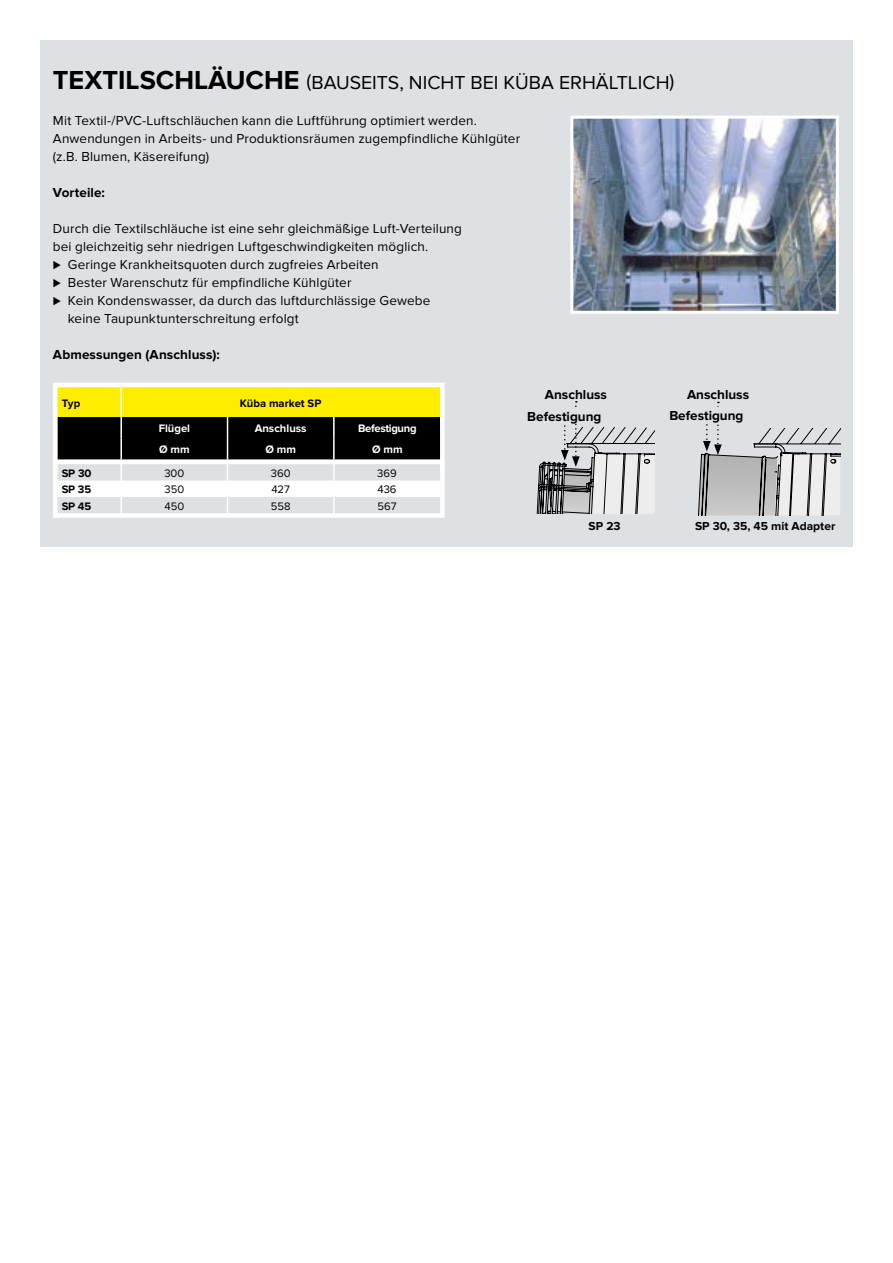
<style>
.page{position:relative;width:893px;height:1263px;background:#fff}
.page>*{position:absolute;margin:0;border:0;box-sizing:border-box;transform-origin:0 0}
.t1{font:19.5px "Proxima Nova";color:#000}
.t2{font:13.5px/18px "Proxima Nova";letter-spacing:.01em;color:#000}
.t3{font:700 13.5px "Proxima Nova";color:#000}
.t4{font:700 12px "Proxima Nova";color:#000}
.t5{font:700 11.25px "Proxima Nova";letter-spacing:-.005em;color:#000}
.t6{font:11.25px "Proxima Nova";color:#000}
.t7{font:700 11.25px "Proxima Nova";color:#fff}
.t8{font:700 11.25px "Proxima Nova";letter-spacing:-.03em;color:#fff}
.s1{font-weight:700;font-size:27px}
</style>
<div class="page">
<div style="left:40px;top:40px;width:813px;height:506px;background:#dee1e3"></div>
<svg style="left:53px;top:383px;width:392px;height:130px"></svg>
<div style="left:53px;top:460px;width:392px;height:58px;border:4px solid #fff"></div>
<img style="left:574px;top:120px;width:261px;height:190px">
<div style="left:570px;top:116px;width:269px;height:198px;border:3px solid #fff"></div>
<svg style="left:536px;top:401px;width:119px;height:113px"></svg>
<svg style="left:698px;top:402px;width:142px;height:114px"></svg>
<div style="left:527px;top:408px;width:76px;height:15px;background:#dee1e3"></div>
<div style="left:669px;top:407px;width:76px;height:15px;background:#dee1e3"></div>
<h1 class="t1" style="left:53px;top:71px;width:623px"><span class="s1">TEXTILSCHLÄUCHE</span> (BAUSEITS, NICHT BEI KÜBA ERHÄLTLICH)</h1>
<p class="t2" style="left:53px;top:111px;width:469px">Mit Textil-/PVC-Luftschläuchen kann die Luftführung optimiert werden.<br>Anwendungen in Arbeits- und Produktionsräumen zugempfindliche Kühlgüter (z.B. Blumen, Käsereifung)</p>
<p class="t3" style="left:53px;top:184px;width:53px">Vorteile:</p>
<p class="t2" style="left:53px;top:219px;width:411px">Durch die Textilschläuche ist eine sehr gleichmäßige Luft-Verteilung</p>
<p class="t2" style="left:53px;top:237px;width:377px">bei gleichzeitig sehr niedrigen Luftgeschwindigkeiten möglich.</p>
<p class="t2" style="left:53px;top:255px;width:327px">⊲ Geringe Krankheitsquoten durch zugfreies Arbeiten</p>
<p class="t2" style="left:53px;top:273px;width:300px">⊲ Bester Warenschutz für empfindliche Kühlgüter</p>
<p class="t2" style="left:53px;top:291px;width:379px">⊲ Kein Kondenswasser, da durch das luftdurchlässige Gewebe</p>
<p class="t2" style="left:68px;top:309px;width:233px">keine Taupunktunterschreitung erfolgt</p>
<p class="t3" style="left:53px;top:346px;width:168px">Abmessungen (Anschluss):</p>
<p class="t5" style="left:62px;top:396px;width:20px">Typ</p>
<p class="t5" style="left:240px;top:396px;width:83px">Küba market SP</p>
<p class="t7" style="left:159px;top:422px;width:33px">Flügel</p>
<p class="t7" style="left:255px;top:422px;width:53px">Anschluss</p>
<p class="t8" style="left:358px;top:422px;width:60px">Befestigung</p>
<p class="t7" style="left:159px;top:443px;width:32px">Ø mm</p>
<p class="t7" style="left:265px;top:443px;width:32px">Ø mm</p>
<p class="t7" style="left:372px;top:443px;width:32px">Ø mm</p>
<p class="t5" style="left:62px;top:467px;width:31px">SP 30</p>
<p class="t6" style="left:164px;top:467px;width:22px">300</p>
<p class="t6" style="left:271px;top:467px;width:21px">360</p>
<p class="t6" style="left:377px;top:467px;width:21px">369</p>
<p class="t5" style="left:62px;top:483px;width:31px">SP 35</p>
<p class="t6" style="left:164px;top:483px;width:21px">350</p>
<p class="t6" style="left:271px;top:483px;width:20px">427</p>
<p class="t6" style="left:377px;top:483px;width:21px">436</p>
<p class="t5" style="left:62px;top:499px;width:31px">SP 45</p>
<p class="t6" style="left:164px;top:499px;width:21px">450</p>
<p class="t6" style="left:271px;top:499px;width:21px">558</p>
<p class="t6" style="left:377px;top:499px;width:21px">567</p>
<p class="t3" style="left:545px;top:386px;width:64px">Anschluss</p>
<p class="t3" style="left:687px;top:386px;width:64px">Anschluss</p>
<p class="t3" style="left:527px;top:409px;width:76px">Befestigung</p>
<p class="t3" style="left:669px;top:408px;width:76px">Befestigung</p>
<p class="t4" style="left:589px;top:519px;width:34px">SP 23</p>
<p class="t4" style="left:695px;top:519px;width:142px">SP 30, 35, 45 mit Adapter</p>
</div>
